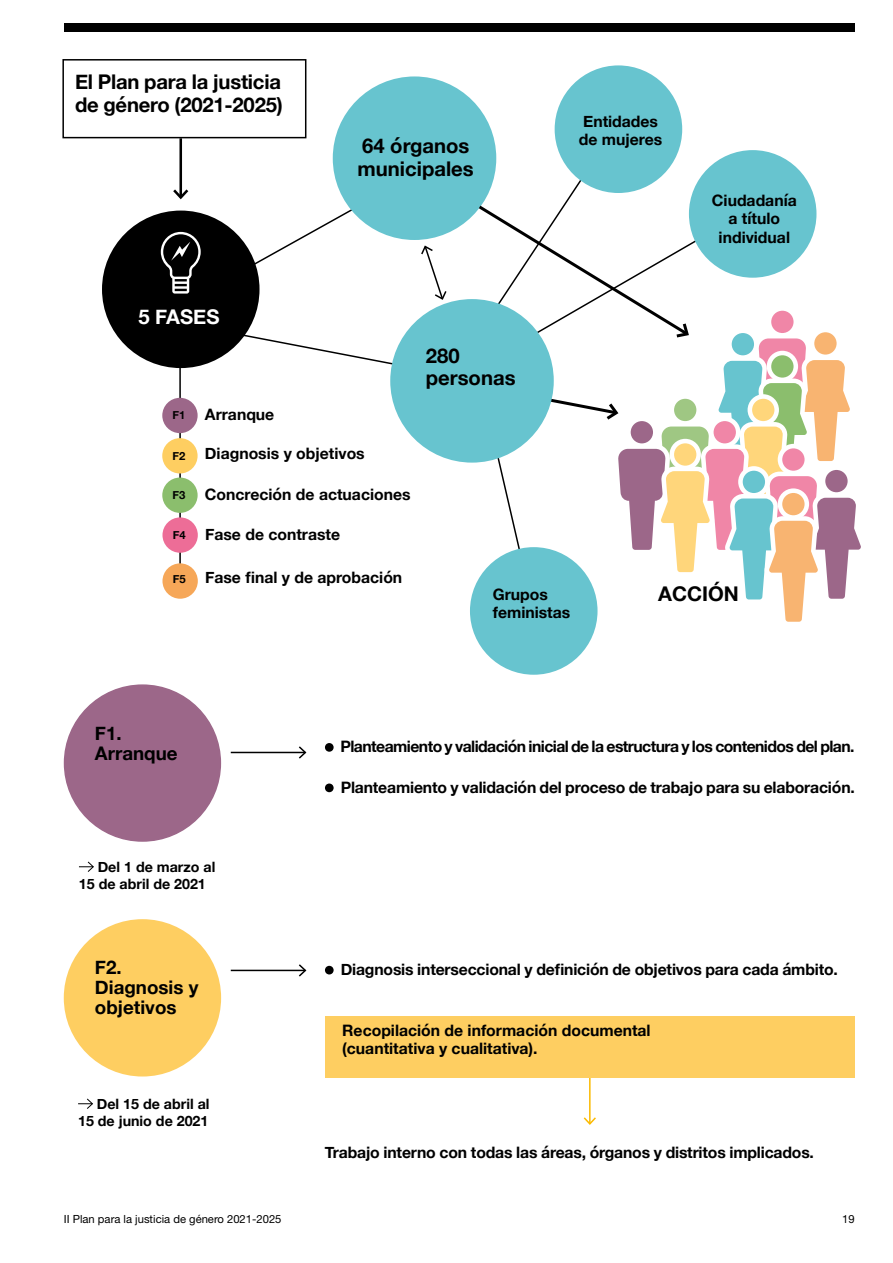
<style>
.page{position:relative;width:893px;height:1263px;background:#fff}
.page>*{position:absolute;margin:0;border:0;box-sizing:border-box;transform-origin:0 0}
.t1{font:700 20.25px/23.2px "Helvetica Neue";color:#000}
.t2{font:700 20.25px "Helvetica Neue";color:#fff}
.t3{font:700 18.75px/20.2px "Helvetica Neue";color:#000}
.t4{font:700 15.75px/18px "Helvetica Neue";letter-spacing:-.01em;color:#000}
.t5{font:700 15.75px "Helvetica Neue";letter-spacing:-.035em;color:#000}
.t6{font:700 14.25px/17.2px "Helvetica Neue";color:#000;text-align:right}
.t7{font:11.25px "Helvetica Neue";color:#000}
.t8{font:700 11.25px "Helvetica Neue";color:#000}
.s1{font-size:11.25px}
</style>
<div class="page">
<div style="left:64px;top:23px;width:791px;height:9px;background:#000"></div>
<hr style="left:179px;top:361px;width:2px;height:203px;background:#000">
<div style="left:62px;top:59px;width:244px;height:79px;border:2px solid #000"></div>
<div style="left:65px;top:685px;width:155px;height:156px;background:#9c6789;border-radius:50%"></div>
<div style="left:558px;top:68px;width:121px;height:122px;background:#67c4cf;border-radius:50%"></div>
<div style="left:555px;top:65px;width:127px;height:128px;border:6px solid #67c4cf;border-radius:50%"></div>
<div style="left:473px;top:550px;width:121px;height:122px;background:#67c4cf;border-radius:50%"></div>
<div style="left:470px;top:547px;width:127px;height:128px;border:6px solid #67c4cf;border-radius:50%"></div>
<div style="left:336px;top:79px;width:157px;height:158px;background:#67c4cf;border-radius:50%"></div>
<div style="left:333px;top:76px;width:163px;height:164px;border:6px solid #67c4cf;border-radius:50%"></div>
<div style="left:692px;top:153px;width:121px;height:122px;background:#67c4cf;border-radius:50%"></div>
<svg style="left:325px;top:743px;width:9px;height:9px"></svg>
<svg style="left:325px;top:783px;width:9px;height:9px"></svg>
<hr style="left:231px;top:752px;width:74px;height:1px;background:#000">
<svg style="left:297px;top:746px;width:10px;height:13px"></svg>
<hr style="left:179px;top:138px;width:3px;height:59px;background:#000">
<svg style="left:173px;top:187px;width:16px;height:13px"></svg>
<div style="left:102px;top:211px;width:157px;height:157px;background:#000;border-radius:50%"></div>
<svg style="left:161px;top:232px;width:40px;height:62px"></svg>
<div style="left:162px;top:517px;width:36px;height:36px;background:#ed6d97;border-radius:50%"></div>
<div style="left:162px;top:563px;width:36px;height:36px;background:#f6a758;border-radius:50%"></div>
<div style="left:162px;top:398px;width:36px;height:35px;background:#9c6789;border-radius:50%"></div>
<div style="left:162px;top:438px;width:36px;height:35px;background:#fece61;border-radius:50%"></div>
<div style="left:162px;top:477px;width:36px;height:36px;background:#8bbe6d;border-radius:50%"></div>
<hr style="left:589px;top:1074px;width:2px;height:50px;background:#fbba00">
<svg style="left:583px;top:1116px;width:13px;height:9px"></svg>
<div style="left:325px;top:1016px;width:529px;height:61px;background:#fece61"></div>
<div style="left:64px;top:919px;width:157px;height:157px;background:#fece61;border-radius:50%"></div>
<svg style="left:325px;top:966px;width:9px;height:8px"></svg>
<hr style="left:231px;top:970px;width:74px;height:1px;background:#000">
<svg style="left:297px;top:964px;width:10px;height:13px"></svg>
<svg style="left:231px;top:170px;width:630px;height:456px"></svg>
<svg style="left:78px;top:1098px;width:15px;height:11px"></svg>
<svg style="left:79px;top:861px;width:15px;height:11px"></svg>
<p class="t1" style="left:75px;top:71px;width:209px">El Plan para la justicia de género (2021-2025)</p>
<p class="t1" style="left:358px;top:134px;width:118px">64 órganos municipales</p>
<p class="t4" style="left:579px;top:113px;width:85px">Entidades de mujeres</p>
<p class="t4" style="left:712px;top:192px;width:86px;text-align:center">Ciudadanía a título individual</p>
<p class="t2" style="left:138px;top:301px;width:83px">5 FASES</p>
<p class="t4" style="left:173px;top:406px;width:103px"><span class="s1">F1</span> Arranque</p>
<p class="t8" style="left:173px;top:447px;width:14px">F2</p>
<p class="t4" style="left:173px;top:486px;width:239px"><span class="s1">F3</span> Concreción de actuaciones</p>
<p class="t4" style="left:205px;top:445px;width:161px">Diagnosis y objetivos</p>
<p class="t4" style="left:205px;top:525px;width:137px">Fase de contraste</p>
<p class="t8" style="left:173px;top:526px;width:14px">F4</p>
<p class="t4" style="left:173px;top:569px;width:231px"><span class="s1">F5</span> Fase final y de aprobación</p>
<p class="t1" style="left:426px;top:346px;width:91px;line-height:21.8px">280 personas</p>
<p class="t4" style="left:493px;top:585px;width:79px">Grupos feministas</p>
<p class="t1" style="left:658px;top:583px;width:82px">ACCIÓN</p>
<p class="t3" style="left:95px;top:724px;width:84px">F1.<br>Arranque</p>
<p class="t6" style="left:79px;top:858px;width:138px;text-align:left;text-indent:19px">Del 1 de marzo al<br>15 de abril de 2021</p>
<p class="t5" style="left:340px;top:734px;width:516px">Planteamiento y validación inicial de la estructura y los contenidos del plan.</p>
<p class="t4" style="left:341px;top:779px;width:516px">Planteamiento y validación del proceso de trabajo para su elaboración.</p>
<p class="t3" style="left:95px;top:957px;width:105px">F2.<br>Diagnosis y objetivos</p>
<p class="t4" style="left:341px;top:961px;width:499px">Diagnosis interseccional y definición de objetivos para cada ámbito.</p>
<p class="t6" style="left:78px;top:1095px;width:133px">Del 15 de abril al<br>15 de junio de 2021</p>
<p class="t4" style="left:342px;top:1022px;width:310px">Recopilación de información documental (cuantitativa y cualitativa).</p>
<p class="t4" style="left:325px;top:1143px;width:491px">Trabajo interno con todas las áreas, órganos y distritos implicados.</p>
<p class="t7" style="left:64px;top:1212px;width:219px">II Plan para la justicia de género 2021-2025</p>
<p class="t7" style="left:842px;top:1212px;width:14px">19</p>
</div>
